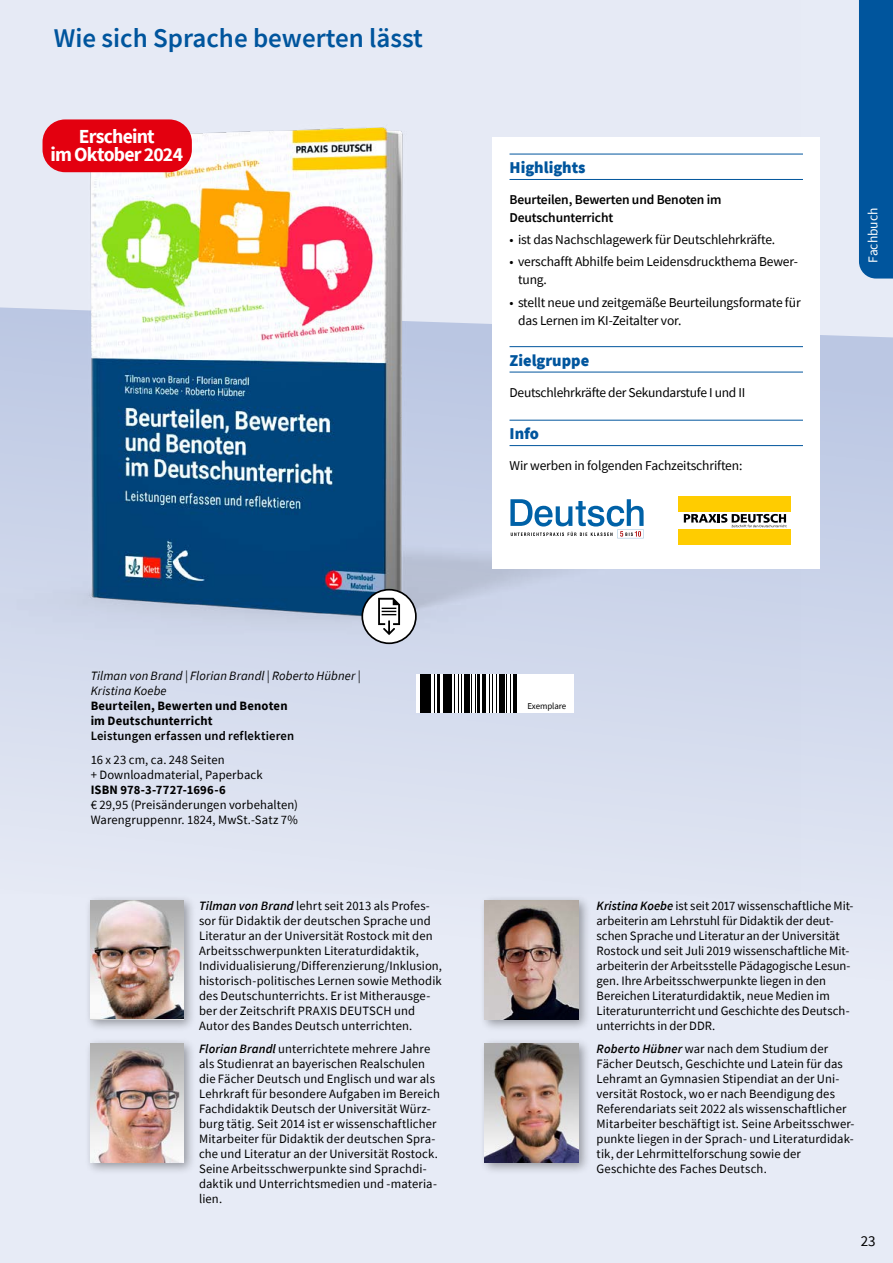
<style>
.page{position:relative;width:893px;height:1263px;background:#e7ebf6}
.page>*{position:absolute;margin:0;border:0;box-sizing:border-box;transform-origin:0 0}
.große_Headline_recht{font:600 27px "Source Sans Pro";color:#00559d}
.Fließtext_8_5_Pt{font:700 19.95px/17.7px "Source Sans Pro";letter-spacing:-.04em;color:#fff;text-align:center}
.Headline_rechts___Li{font:900 16.5px "Source Sans Pro";color:#00559d}
.t1{font:15px "Source Sans Pro";color:#000}
.Fließtext_9_Pt__Ziel{font:13.5px/18px "Source Sans Pro";letter-spacing:-.01em;color:#000}
.Liste_9_Pt__Highligh{font:600 13.5px/18px "Source Sans Pro";letter-spacing:-.01em;color:#000}
.t2{font:13.5px "Source Sans Pro";color:#fff}
.Fließtext_8_5_Pt-2{font:12.75px/15px "Source Sans Pro";letter-spacing:.01em;color:#000}
.Fließtext_8_5_Pt-3{font:700 12.75px/15px "Source Sans Pro";letter-spacing:.015em;color:#000}
.Fließtext_8_5_Pt-4{font:italic 12.75px/15px "Source Sans Pro";letter-spacing:.01em;color:#000}
.Fließtext_8_5_Pt-5{font:600 12.75px "Source Sans Pro";letter-spacing:.01em;color:#000}
.Exemplare{font:9px "Source Sans Pro";letter-spacing:-.005em;color:#000}
.s1{font-weight:600;font-style:italic}
</style>
<div class="page">
<svg style="left:800px;top:335px;width:93px;height:515px;fill:#ccd5ea"></svg>
<img style="left:0;top:122px;width:800px;height:727px">
<div style="left:859px;top:0;width:34px;height:279px;background:#00559d"></div>
<div style="left:492px;top:137px;width:328px;height:431px;background:#fff"></div>
<hr style="left:509px;top:154px;width:294px;height:1px;background:#00559d">
<hr style="left:509px;top:179px;width:294px;height:1px;background:#00559d">
<hr style="left:509px;top:346px;width:294px;height:1px;background:#00559d">
<hr style="left:509px;top:372px;width:294px;height:1px;background:#00559d">
<hr style="left:509px;top:420px;width:294px;height:1px;background:#00559d">
<hr style="left:509px;top:445px;width:294px;height:1px;background:#00559d">
<div style="left:417px;top:674px;width:157px;height:38px;background:#fff"></div>
<svg style="left:420px;top:674px;width:97px;height:38px"></svg>
<hr style="left:421px;top:674px;width:1px;height:38px;background:#000">
<hr style="left:423px;top:674px;width:1px;height:38px;background:#000">
<hr style="left:425px;top:674px;width:3px;height:38px;background:#000">
<hr style="left:429px;top:674px;width:2px;height:38px;background:#000">
<hr style="left:434px;top:674px;width:1px;height:38px;background:#000">
<hr style="left:437px;top:674px;width:1px;height:38px;background:#000">
<hr style="left:439px;top:674px;width:1px;height:38px;background:#000">
<hr style="left:444px;top:674px;width:1px;height:38px;background:#000">
<hr style="left:446px;top:674px;width:3px;height:38px;background:#000">
<hr style="left:450px;top:674px;width:2px;height:38px;background:#000">
<hr style="left:454px;top:674px;width:1px;height:38px;background:#000">
<hr style="left:458px;top:674px;width:1px;height:38px;background:#000">
<hr style="left:461px;top:674px;width:1px;height:38px;background:#000">
<hr style="left:464px;top:674px;width:2px;height:38px;background:#000">
<hr style="left:467px;top:674px;width:1px;height:38px;background:#000">
<hr style="left:469px;top:674px;width:1px;height:38px;background:#000">
<hr style="left:471px;top:674px;width:1px;height:38px;background:#000">
<hr style="left:475px;top:674px;width:1px;height:38px;background:#000">
<hr style="left:478px;top:674px;width:2px;height:38px;background:#000">
<hr style="left:482px;top:674px;width:2px;height:38px;background:#000">
<hr style="left:485px;top:674px;width:1px;height:38px;background:#000">
<hr style="left:489px;top:674px;width:1px;height:38px;background:#000">
<hr style="left:492px;top:674px;width:1px;height:38px;background:#000">
<hr style="left:496px;top:674px;width:1px;height:38px;background:#000">
<hr style="left:499px;top:674px;width:2px;height:38px;background:#000">
<hr style="left:502px;top:674px;width:2px;height:38px;background:#000">
<hr style="left:506px;top:674px;width:1px;height:38px;background:#000">
<hr style="left:510px;top:674px;width:1px;height:38px;background:#000">
<hr style="left:513px;top:674px;width:1px;height:38px;background:#000">
<hr style="left:515px;top:674px;width:1px;height:38px;background:#000">
<div style="left:362px;top:590px;width:54px;height:53px;background:#fff;border-radius:50%"></div>
<div style="left:361px;top:589px;width:56px;height:55px;border:2px solid #000;border-radius:50%"></div>
<svg style="left:378px;top:598px;width:22px;height:37px"></svg>
<div style="left:678px;top:496px;width:113px;height:15px;background:#fc0"></div>
<svg style="left:684px;top:514px;width:103px;height:13px"></svg>
<div style="left:678px;top:529px;width:113px;height:15px;background:#fc0"></div>
<svg style="left:510px;top:499px;width:134px;height:39px"></svg>
<div style="left:43px;top:119px;width:149px;height:53px;background:#e3000f;border-radius:23px"></div>
<div style="left:479px;top:895px;width:112px;height:137px;background:#000;opacity:.35"></div>
<img style="left:485px;top:901px;width:93px;height:119px">
<div style="left:85px;top:1037px;width:111px;height:138px;background:#000;opacity:.35"></div>
<img style="left:90px;top:1043px;width:94px;height:119px">
<div style="left:85px;top:895px;width:111px;height:137px;background:#000;opacity:.35"></div>
<img style="left:90px;top:901px;width:94px;height:117px">
<div style="left:479px;top:1037px;width:112px;height:138px;background:#000;opacity:.35"></div>
<img style="left:485px;top:1043px;width:93px;height:119px">
<p class="große_Headline_recht" style="left:54px;top:20px;width:371px">Wie sich Sprache bewerten lässt</p>
<p class="Fließtext_8_5_Pt" style="left:50px;top:128px;width:134px">Erscheint<br>im Oktober 2024</p>
<p class="Headline_rechts___Li" style="left:509px;top:156px;width:78px">Highlights</p>
<p class="Liste_9_Pt__Highligh" style="left:509px;top:190px;width:214px">Beurteilen, Bewerten und Benoten im<br>Deutschunterricht</p>
<p class="Fließtext_9_Pt__Ziel" style="left:509px;top:231px;width:267px">• ist das Nachschlagewerk für Deutschlehrkräfte.</p>
<p class="Fließtext_9_Pt__Ziel" style="left:518px;top:253px;width:281px;text-indent:-9px">• verschafft Abhilfe beim Leidensdruckthema Bewer&shy;tung.</p>
<p class="Fließtext_9_Pt__Ziel" style="left:518px;top:293px;width:284px;text-indent:-9px">• stellt neue und zeitgemäße Beurteilungsformate für das Lernen im KI-Zeitalter vor.</p>
<p class="Headline_rechts___Li" style="left:509px;top:349px;width:81px">Zielgruppe</p>
<p class="Fließtext_9_Pt__Ziel" style="left:509px;top:383px;width:237px">Deutschlehrkräfte der Sekundarstufe I und II</p>
<p class="Headline_rechts___Li" style="left:509px;top:422px;width:31px">Info</p>
<p class="Fließtext_9_Pt__Ziel" style="left:509px;top:456px;width:234px">Wir werben in folgenden Fachzeitschriften:</p>
<p class="t2" style="left:864px;top:263px;width:56px;rotate:-90deg">Fachbuch</p>
<p class="Fließtext_8_5_Pt-4" style="left:91px;top:668px;width:271px">Tilman von Brand | Florian Brandl | Roberto Hübner |<br>Kristina Koebe</p>
<p class="Fließtext_8_5_Pt-3" style="left:91px;top:698px;width:198px">Beurteilen, Bewerten und Benoten im Deutschunterricht</p>
<p class="Fließtext_8_5_Pt-5" style="left:91px;top:727px;width:205px">Leistungen erfassen und reflektieren</p>
<p class="Fließtext_8_5_Pt-2" style="left:91px;top:752px;width:136px">16 x 23 cm, ca. 248 Seiten</p>
<p class="Fließtext_8_5_Pt-2" style="left:91px;top:767px;width:173px">+ Downloadmaterial, Paperback</p>
<p class="Fließtext_8_5_Pt-3" style="left:91px;top:782px;width:137px">ISBN 978-3-7727-1696-6</p>
<p class="Fließtext_8_5_Pt-2" style="left:91px;top:797px;width:209px">€ 29,95 (Preisänderungen vorbehalten)</p>
<p class="Fließtext_8_5_Pt-2" style="left:91px;top:812px;width:209px">Warengruppennr. 1824, MwSt.-Satz 7%</p>
<p class="Fließtext_8_5_Pt-2" style="left:199px;top:898px;width:245px"><span class="s1">Tilman von Brand</span> lehrt seit 2013 als Profes&shy;sor für Didaktik der deutschen Sprache und Literatur an der Universität Rostock mit den Arbeitsschwerpunkten Literaturdidaktik, Individualisierung/Differenzierung/Inklusion, historisch-politisches Lernen sowie Methodik des Deutschunterrichts. Er ist Mitherausge&shy;ber der Zeitschrift PRAXIS DEUTSCH und Autor des Bandes Deutsch unterrichten.</p>
<p class="Fließtext_8_5_Pt-2" style="left:199px;top:1041px;width:242px"><span class="s1">Florian Brandl</span> unterrichtete mehrere Jahre als Studienrat an bayerischen Realschulen die Fächer Deutsch und Englisch und war als Lehrkraft für besondere Aufgaben im Bereich Fachdidaktik Deutsch der Universität Würz&shy;burg tätig. Seit 2014 ist er wissenschaftlicher Mitarbeiter für Didaktik der deutschen Spra&shy;che und Literatur an der Universität Rostock.<br>Seine Arbeitsschwerpunkte sind Sprachdi&shy;daktik und Unterrichtsmedien und -materia&shy;lien.</p>
<p class="Exemplare" style="left:528px;top:700px;width:40px">Exemplare</p>
<p class="Fließtext_8_5_Pt-2" style="left:597px;top:898px;width:258px"><span class="s1">Kristina Koebe</span> ist seit 2017 wissenschaftliche Mit&shy;arbeiterin am Lehrstuhl für Didaktik der deut&shy;schen Sprache und Literatur an der Universität Rostock und seit Juli 2019 wissenschaftliche Mit&shy;arbeiterin der Arbeitsstelle Pädagogische Lesun&shy;gen. Ihre Arbeitsschwerpunkte liegen in den Bereichen Literaturdidaktik, neue Medien im Literaturunterricht und Geschichte des Deutsch&shy;unterrichts in der DDR.</p>
<p class="Fließtext_8_5_Pt-2" style="left:597px;top:1041px;width:259px"><span class="s1">Roberto Hübner</span> war nach dem Studium der Fächer Deutsch, Geschichte und Latein für das Lehramt an Gymnasien Stipendiat an der Uni&shy;versität Rostock, wo er nach Beendigung des Referendariats seit 2022 als wissenschaftlicher Mitarbeiter beschäftigt ist. Seine Arbeitsschwer&shy;punkte liegen in der Sprach- und Literaturdidak&shy;tik, der Lehrmittelforschung sowie der Geschichte des Faches Deutsch.</p>
<p class="t1" style="left:861px;top:1231px;width:16px">23</p>
</div>
